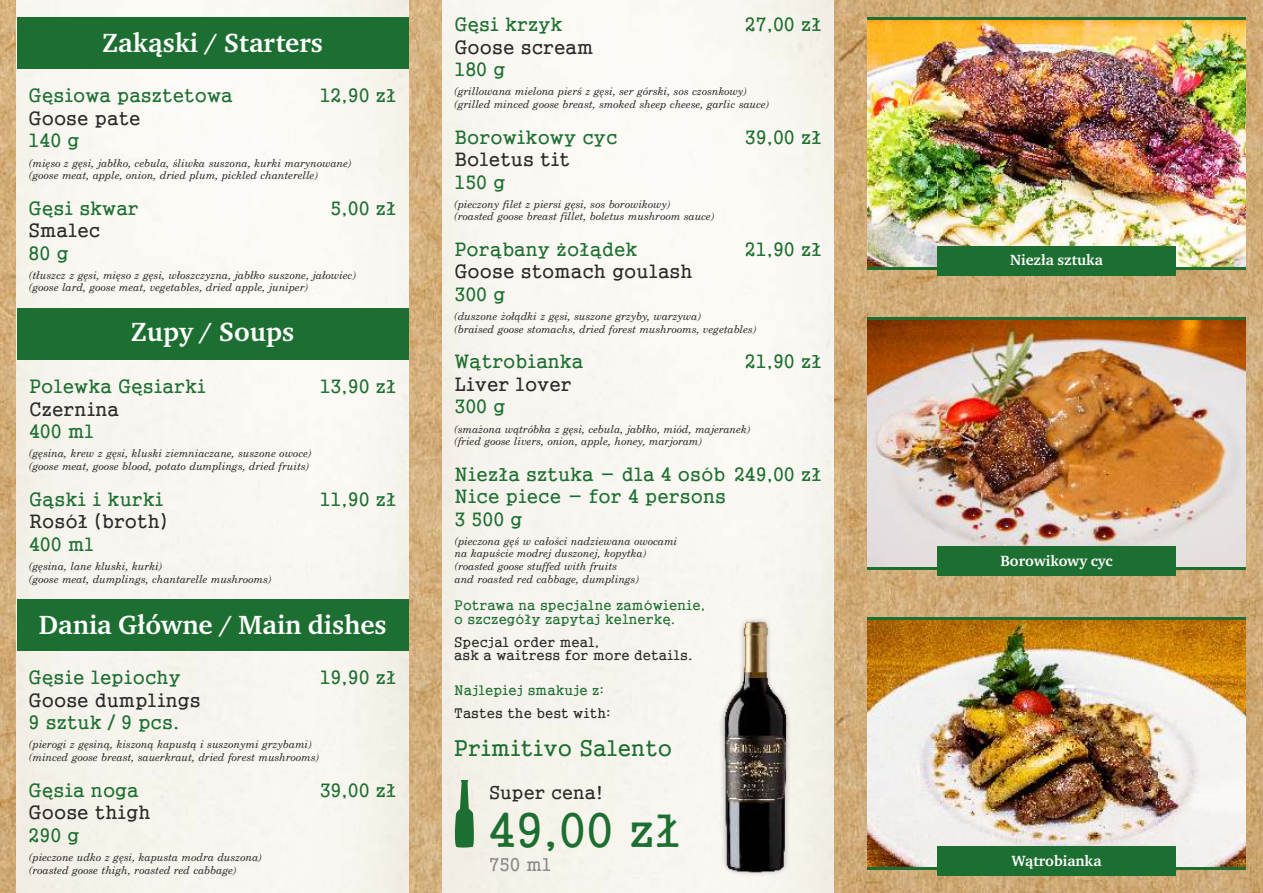
<style>
.page{position:relative;width:1263px;height:893px;background:#fff}
.page>*{position:absolute;margin:0;border:0;box-sizing:border-box;transform-origin:0 0}
.t1{font:46.95px "Gungsuh";color:#1d6f31}
.t2{font:700 27px "Charter Pl";color:#fefefe}
.t3{font:22.05px "Gungsuh";color:#1d6f31}
.t4{font:18.75px/22.5px "Gungsuh";color:#1d6f31}
.t5{font:18.75px "Gungsuh";color:#2b2a29}
.t6{font:18px "Gungsuh";color:#2b2a29}
.t7{font:18px "Gungsuh";color:#898989}
.t8{font:700 15.15px "Charter Pl";color:#fefefe}
.t9{font:13.5px/13.5px "Gungsuh";color:#1d6f31}
.t10{font:13.5px/13.5px "Gungsuh";color:#2b2a29}
.t11{font:italic 10.65px/12.6px "New Brunswick";color:#2b2a29}
</style>
<div class="page">
<img style="left:0;top:0;width:1263px;height:893px">
<img style="left:442px;top:0;width:391px;height:893px">
<img style="left:17px;top:0;width:391px;height:893px">
<div style="left:17px;top:17px;width:391px;height:51px;background:#1d6f31"></div>
<div style="left:17px;top:599px;width:391px;height:51px;background:#1d6f31"></div>
<div style="left:17px;top:308px;width:391px;height:51px;background:#1d6f31"></div>
<svg style="left:455px;top:780px;width:19px;height:68px"></svg>
<img style="left:867px;top:319px;width:379px;height:248px">
<hr style="left:867px;top:567px;width:379px;height:2px;background:#1d6f31">
<div style="left:937px;top:546px;width:239px;height:30px;background:#1d6f31"></div>
<hr style="left:867px;top:317px;width:379px;height:2px;background:#1d6f31">
<img style="left:867px;top:619px;width:379px;height:249px">
<hr style="left:867px;top:868px;width:379px;height:2px;background:#1d6f31">
<div style="left:937px;top:847px;width:239px;height:29px;background:#1d6f31"></div>
<hr style="left:867px;top:617px;width:379px;height:2px;background:#1d6f31">
<img style="left:867px;top:19px;width:379px;height:248px">
<hr style="left:867px;top:267px;width:379px;height:2px;background:#1d6f31">
<div style="left:937px;top:246px;width:239px;height:30px;background:#1d6f31"></div>
<hr style="left:867px;top:17px;width:379px;height:2px;background:#1d6f31">
<div style="left:717px;top:615px;width:79px;height:263px;background:#f8f5f0"></div>
<img style="left:720px;top:619px;width:73px;height:256px">
<h2 class="t2" style="left:102px;top:26px;width:222px">Zakąski / Starters</h2>
<h3 class="t4" style="left:29px;top:84px;width:205px">Gęsiowa pasztetowa</h3>
<h3 class="t5" style="left:29px;top:109px;width:114px">Goose pate</h3>
<h3 class="t4" style="left:29px;top:129px;width:52px">140 g</h3>
<h3 class="t4" style="left:320px;top:84px;width:78px">12,90 zł</h3>
<p class="t11" style="left:29px;top:157px;width:324px">(mięso z gęsi, jabłko, cebula, śliwka suszona, kurki marynowane) (goose meat, apple, onion, dried plum, pickled chanterelle)</p>
<h3 class="t4" style="left:29px;top:197px;width:112px">Gęsi skwar</h3>
<h3 class="t5" style="left:29px;top:221px;width:73px">Smalec</h3>
<h3 class="t4" style="left:29px;top:242px;width:42px">80 g</h3>
<h3 class="t4" style="left:331px;top:197px;width:67px">5,00 zł</h3>
<p class="t11" style="left:29px;top:269px;width:328px">(tłuszcz z gęsi, mięso z gęsi, włoszczyzna, jabłko suszone, jałowiec) (goose lard, goose meat, vegetables, dried apple, juniper)</p>
<h2 class="t2" style="left:131px;top:315px;width:165px">Zupy / Soups</h2>
<h3 class="t4" style="left:29px;top:375px;width:178px">Polewka Gęsiarki</h3>
<h3 class="t5" style="left:29px;top:400px;width:92px">Czernina</h3>
<h3 class="t4" style="left:29px;top:420px;width:66px">400 ml</h3>
<p class="t11" style="left:29px;top:448px;width:284px">(gęsina, krew z gęsi, kluski ziemniaczane, suszone owoce) (goose meat, goose blood, potato dumplings, dried fruits)</p>
<h3 class="t4" style="left:29px;top:488px;width:136px">Gąski i kurki</h3>
<h3 class="t5" style="left:29px;top:512px;width:140px">Rosół (broth)</h3>
<h3 class="t4" style="left:29px;top:533px;width:66px">400 ml</h3>
<p class="t11" style="left:29px;top:560px;width:244px">(gęsina, lane kluski, kurki)<br>(goose meat, dumplings, chantarelle mushrooms)</p>
<h3 class="t4" style="left:320px;top:375px;width:78px">13,90 zł</h3>
<h3 class="t4" style="left:320px;top:488px;width:78px">11,90 zł</h3>
<h2 class="t2" style="left:39px;top:608px;width:349px">Dania Główne / Main dishes</h2>
<h3 class="t4" style="left:29px;top:666px;width:154px">Gęsie lepiochy</h3>
<h3 class="t5" style="left:29px;top:691px;width:174px">Goose dumplings</h3>
<h3 class="t4" style="left:29px;top:711px;width:152px">9 sztuk / 9 pcs.</h3>
<h3 class="t4" style="left:320px;top:666px;width:78px">19,90 zł</h3>
<p class="t11" style="left:29px;top:739px;width:292px">(pierogi z gęsiną, kiszoną kapustą i suszonymi grzybami) (minced goose breast, sauerkraut, dried forest mushrooms)</p>
<h3 class="t4" style="left:29px;top:779px;width:112px">Gęsia noga</h3>
<h3 class="t5" style="left:29px;top:803px;width:123px">Goose thigh</h3>
<h3 class="t4" style="left:29px;top:824px;width:52px">290 g</h3>
<p class="t11" style="left:29px;top:852px;width:234px">(pieczone udko z gęsi, kapusta modra duszona) (roasted goose thigh, roasted red cabbage)</p>
<h3 class="t4" style="left:320px;top:779px;width:78px">39,00 zł</h3>
<h3 class="t4" style="left:454px;top:13px;width:110px">Gęsi krzyk</h3>
<h3 class="t5" style="left:454px;top:38px;width:140px">Goose scream</h3>
<h3 class="t4" style="left:454px;top:58px;width:52px">180 g</h3>
<h3 class="t4" style="left:745px;top:13px;width:78px">27,00 zł</h3>
<p class="t11" style="left:454px;top:86px;width:316px">(grillowana mielona pierś z gęsi, ser górski, sos czosnkowy) (grilled minced goose breast, smoked sheep cheese, garlic sauce)</p>
<h3 class="t4" style="left:454px;top:126px;width:165px">Borowikowy cyc</h3>
<h3 class="t5" style="left:454px;top:150px;width:117px">Boletus tit</h3>
<h3 class="t4" style="left:454px;top:171px;width:52px">150 g</h3>
<p class="t11" style="left:454px;top:198px;width:262px">(pieczony filet z piersi gęsi, sos borowikowy)<br>(roasted goose breast fillet, boletus mushroom sauce)</p>
<h3 class="t4" style="left:454px;top:238px;width:185px">Porąbany żołądek</h3>
<h3 class="t5" style="left:454px;top:262px;width:240px">Goose stomach goulash</h3>
<h3 class="t4" style="left:454px;top:283px;width:52px">300 g</h3>
<h3 class="t4" style="left:745px;top:126px;width:78px">39,00 zł</h3>
<h3 class="t4" style="left:745px;top:238px;width:78px">21,90 zł</h3>
<p class="t11" style="left:454px;top:311px;width:303px">(duszone żołądki z gęsi, suszone grzyby, warzywa)<br>(braised goose stomachs, dried forest mushrooms, vegetables)</p>
<h3 class="t4" style="left:454px;top:350px;width:130px">Wątrobianka</h3>
<h3 class="t5" style="left:454px;top:375px;width:119px">Liver lover</h3>
<h3 class="t4" style="left:454px;top:395px;width:52px">300 g</h3>
<h3 class="t4" style="left:745px;top:350px;width:78px">21,90 zł</h3>
<p class="t11" style="left:454px;top:423px;width:298px">(smażona wątróbka z gęsi, cebula, jabłko, miód, majeranek) (fried goose livers, onion, apple, honey, marjoram)</p>
<h3 class="t4" style="left:454px;top:463px;width:369px">Niezła sztuka - dla 4 osób 249,00 zł<br>Nice piece - for 4 persons<br>3 500 g</h3>
<p class="t11" style="left:455px;top:535px;width:224px">(pieczona gęś w całości nadziewana owocami na kapuście modrej duszonej, kopytka) (roasted goose stuffed with fruits<br>and roasted red cabbage, dumplings)</p>
<p class="t9" style="left:454px;top:598px;width:252px">Potrawa na specjalne zamówienie, o szczegóły zapytaj kelnerkę.</p>
<p class="t10" style="left:454px;top:635px;width:240px">Specjal order meal,<br>ask a waitress for more details.</p>
<p class="t9" style="left:454px;top:683px;width:151px">Najlepiej smakuje z:</p>
<p class="t10" style="left:454px;top:706px;width:158px">Tastes the best with:</p>
<h3 class="t3" style="left:454px;top:737px;width:220px">Primitivo Salento</h3>
<h3 class="t6" style="left:489px;top:784px;width:116px">Super cena!</h3>
<h1 class="t1" style="left:488px;top:807px;width:194px">49,00 zł</h1>
<h3 class="t7" style="left:489px;top:856px;width:64px">750 ml</h3>
<h3 class="t8" style="left:1010px;top:251px;width:94px">Niezła sztuka</h3>
<h3 class="t8" style="left:1000px;top:551px;width:114px">Borowikowy cyc</h3>
<h3 class="t8" style="left:1011px;top:851px;width:91px">Wątrobianka</h3>
</div>
